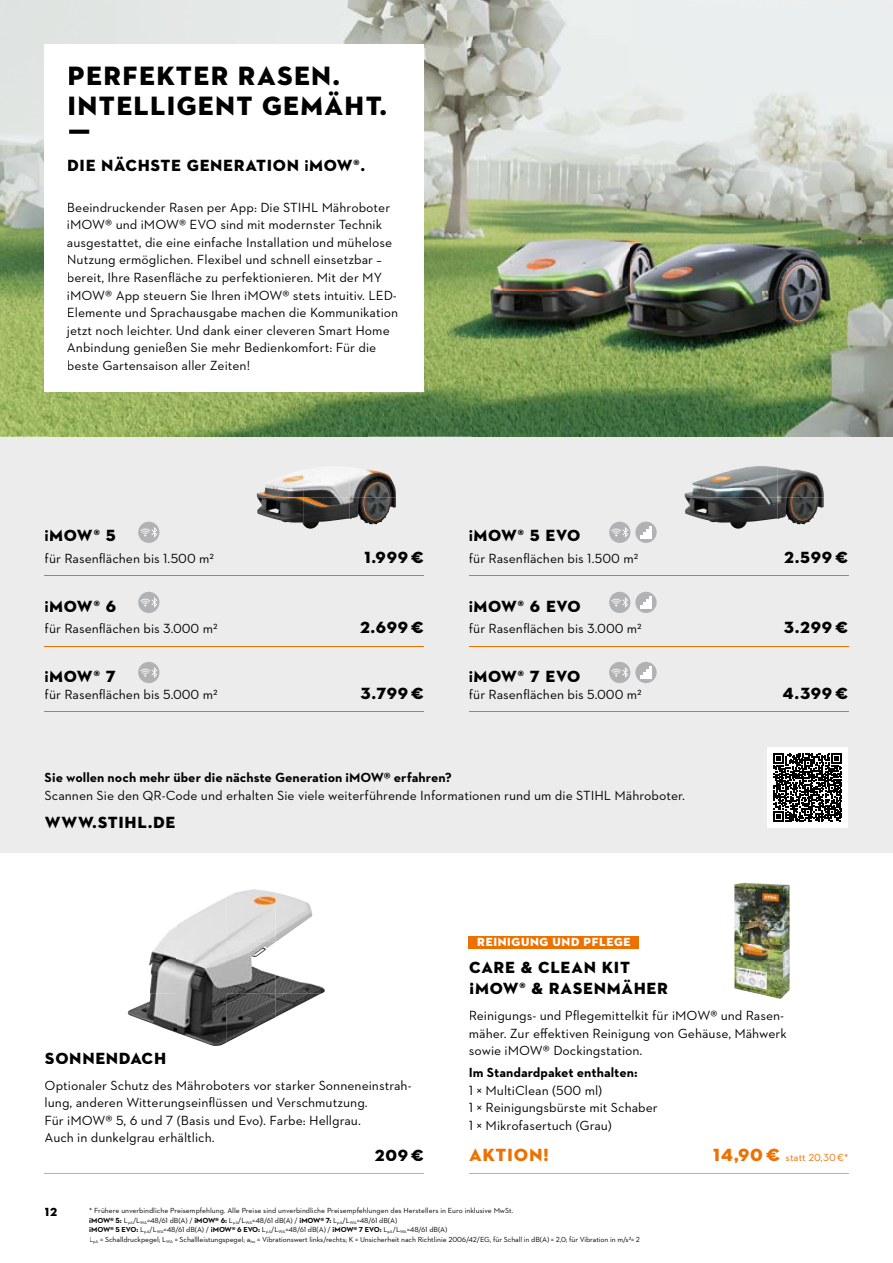
<style>
.page{position:relative;width:893px;height:1263px;background:#fff}
.page>*{position:absolute;margin:0;border:0;box-sizing:border-box;transform-origin:0 0}
.t1{font:27px/29.7px "STIHL Contraface Display Titling";color:#000}
.t2{font:18px "STIHL Contraface Display Titling";color:#ee7100}
.t3{font:16.5px/20.7px "STIHL Contraface Display Titling";color:#000}
.t4{font:13.5px/17.5px "STIHL Contraface Text";color:#000}
.t5{font:700 13.5px "STIHL Contraface Text";color:#000}
.t6{font:12px "STIHL Contraface Display Titling";color:#fff}
.t7{font:12px "STIHL Contraface Display Titling";color:#000}
.t8{font:10.5px "STIHL Contraface Text";color:#ee7100}
.t9{font:7.5px/9.8px "STIHL Contraface Text";letter-spacing:-.01em;color:#000}
.s1{font-family:"STIHL Contraface Text";font-weight:700}
.s2{font-family:"STIHL Contraface Display Titling";font-size:18px}
.s3{font-weight:700}
</style>
<div class="page">
<img style="left:105px;top:0;width:315px;height:44px">
<img style="left:420px;top:0;width:420px;height:48px">
<img style="left:840px;top:0;width:53px;height:388px">
<img style="left:0;top:48px;width:44px;height:292px">
<img style="left:424px;top:48px;width:417px;height:340px">
<img style="left:0;top:340px;width:52px;height:97px">
<img style="left:52px;top:392px;width:316px;height:45px">
<img style="left:368px;top:388px;width:525px;height:49px">
<div style="left:0;top:437px;width:893px;height:416px;background:#ececec"></div>
<div style="left:45px;top:45px;width:379px;height:347px;background:#fff"></div>
<div style="left:469px;top:936px;width:170px;height:12px;background:#ee7100"></div>
<hr style="left:469px;top:1173px;width:379px;height:1px;background:#b1b2b3">
<hr style="left:45px;top:1173px;width:379px;height:1px;background:#b1b2b3">
<img style="left:734px;top:883px;width:55px;height:77px">
<img style="left:734px;top:960px;width:28px;height:35px">
<img style="left:762px;top:960px;width:27px;height:39px">
<div style="left:138px;top:522px;width:21px;height:21px;background:#b1b2b3;border-radius:50%"></div>
<svg style="left:140px;top:527px;width:17px;height:11px"></svg>
<hr style="left:45px;top:576px;width:379px;height:1px;background:#ee7100">
<div style="left:138px;top:592px;width:21px;height:21px;background:#b1b2b3;border-radius:50%"></div>
<svg style="left:140px;top:597px;width:17px;height:11px"></svg>
<hr style="left:45px;top:646px;width:379px;height:1px;background:#ee7100">
<div style="left:138px;top:662px;width:21px;height:21px;background:#b1b2b3;border-radius:50%"></div>
<svg style="left:140px;top:667px;width:17px;height:11px"></svg>
<hr style="left:45px;top:711px;width:379px;height:1px;background:#ee7100">
<div style="left:609px;top:522px;width:21px;height:21px;background:#b1b2b3;border-radius:50%"></div>
<svg style="left:611px;top:527px;width:17px;height:11px"></svg>
<div style="left:635px;top:522px;width:22px;height:21px;background:#b1b2b3;border-radius:50%"></div>
<svg style="left:640px;top:526px;width:12px;height:12px"></svg>
<hr style="left:469px;top:576px;width:379px;height:1px;background:#ee7100">
<div style="left:609px;top:592px;width:21px;height:21px;background:#b1b2b3;border-radius:50%"></div>
<svg style="left:611px;top:597px;width:17px;height:11px"></svg>
<div style="left:635px;top:592px;width:22px;height:21px;background:#b1b2b3;border-radius:50%"></div>
<svg style="left:640px;top:596px;width:12px;height:13px"></svg>
<hr style="left:469px;top:646px;width:379px;height:1px;background:#ee7100">
<div style="left:609px;top:662px;width:21px;height:21px;background:#b1b2b3;border-radius:50%"></div>
<svg style="left:611px;top:667px;width:17px;height:11px"></svg>
<div style="left:635px;top:662px;width:22px;height:21px;background:#b1b2b3;border-radius:50%"></div>
<svg style="left:640px;top:666px;width:12px;height:13px"></svg>
<hr style="left:469px;top:711px;width:379px;height:1px;background:#ee7100">
<img style="left:685px;top:470px;width:46px;height:54px">
<img style="left:731px;top:466px;width:93px;height:31px">
<img style="left:731px;top:497px;width:46px;height:32px">
<img style="left:777px;top:497px;width:47px;height:27px">
<img style="left:257px;top:471px;width:46px;height:53px">
<img style="left:303px;top:468px;width:93px;height:29px">
<img style="left:303px;top:497px;width:47px;height:32px">
<img style="left:350px;top:497px;width:46px;height:27px">
<img style="left:161px;top:926px;width:16px;height:15px">
<img style="left:177px;top:898px;width:49px;height:43px">
<img style="left:226px;top:889px;width:49px;height:52px">
<img style="left:275px;top:892px;width:38px;height:49px">
<img style="left:149px;top:941px;width:176px;height:53px">
<img style="left:128px;top:993px;width:49px;height:40px">
<img style="left:177px;top:993px;width:49px;height:53px">
<img style="left:226px;top:993px;width:50px;height:50px">
<img style="left:275px;top:993px;width:46px;height:24px">
<div style="left:767px;top:747px;width:81px;height:81px;background:#fff"></div>
<svg style="left:773px;top:753px;width:69px;height:69px"></svg>
<h1 class="t1" style="left:67px;top:61px;width:322px">PERFEKTER RASEN.<br>INTELLIGENT GEMÄHT.</h1>
<h1 class="t1" style="left:67px;top:124px;width:26px">Ƒ</h1>
<p class="t3" style="left:67px;top:155px;width:300px">DIE NÄCHSTE GENERATION <span class="s1">i</span>MOW®.</p>
<p class="t4" style="left:67px;top:198px;width:333px">Beeindruckender Rasen per App: Die STIHL Mähroboter iMOW® und iMOW® EVO sind mit modernster Technik ausgestattet, die eine einfache Installation und mühelose Nutzung ermöglichen. Flexibel und schnell einsetzbar – bereit, Ihre Rasenfläche zu perfektionieren. Mit der MY iMOW® App steuern Sie Ihren iMOW® stets intuitiv. LED-Elemente und Sprachausgabe machen die Kommunikation jetzt noch leichter. Und dank einer cleveren Smart Home Anbindung genießen Sie mehr Bedienkomfort: Für die beste Gartensaison aller Zeiten!</p>
<p class="t3" style="left:45px;top:525px;width:73px"><span class="s1">i</span>MOW® 5</p>
<p class="t4" style="left:45px;top:550px;width:171px">für Rasenflächen bis 1.500 m2</p>
<p class="t3" style="left:364px;top:547px;width:61px">1.999 €</p>
<p class="t3" style="left:45px;top:596px;width:73px"><span class="s1">i</span>MOW® 6</p>
<p class="t4" style="left:45px;top:620px;width:175px">für Rasenflächen bis 3.000 m2</p>
<p class="t3" style="left:360px;top:617px;width:66px">2.699 €</p>
<p class="t3" style="left:45px;top:666px;width:73px"><span class="s1">i</span>MOW® 7</p>
<p class="t4" style="left:45px;top:686px;width:175px">für Rasenflächen bis 5.000 m2</p>
<p class="t3" style="left:360px;top:683px;width:65px">3.799 €</p>
<p class="t3" style="left:469px;top:525px;width:113px"><span class="s1">i</span>MOW® 5 EVO</p>
<p class="t4" style="left:469px;top:550px;width:171px">für Rasenflächen bis 1.500 m2</p>
<p class="t3" style="left:784px;top:547px;width:66px">2.599 €</p>
<p class="t3" style="left:469px;top:596px;width:114px"><span class="s1">i</span>MOW® 6 EVO</p>
<p class="t4" style="left:469px;top:620px;width:175px">für Rasenflächen bis 3.000 m2</p>
<p class="t3" style="left:783px;top:617px;width:66px">3.299 €</p>
<p class="t3" style="left:469px;top:666px;width:113px"><span class="s1">i</span>MOW® 7 EVO</p>
<p class="t4" style="left:469px;top:686px;width:175px">für Rasenflächen bis 5.000 m2</p>
<p class="t3" style="left:782px;top:683px;width:68px">4.399 €</p>
<p class="t5" style="left:45px;top:769px;width:409px">Sie wollen noch mehr über die nächste Generation iMOW® erfahren?</p>
<p class="t4" style="left:45px;top:786px;width:642px">Scannen Sie den QR-Code und erhalten Sie viele weiterführende Informationen rund um die STIHL Mähroboter.</p>
<p class="t3" style="left:45px;top:812px;width:133px">WWW.STIHL.DE</p>
<p class="t3" style="left:45px;top:1048px;width:123px">SONNENDACH</p>
<p class="t4" style="left:45px;top:1076px;width:368px">Optionaler Schutz des Mähroboters vor starker Sonneneinstrah&shy;lung, anderen Witterungseinflüssen und Verschmutzung.<br>Für iMOW® 5, 6 und 7 (Basis und Evo). Farbe: Hellgrau.<br>Auch in dunkelgrau erhältlich.</p>
<p class="t3" style="left:374px;top:1145px;width:51px">209 €</p>
<p class="t6" style="left:477px;top:934px;width:156px">REINIGUNG UND PFLEGE</p>
<p class="t3" style="left:469px;top:957px;width:201px">CARE &amp; CLEAN KIT ¡MOW® &amp; RASENMÄHER</p>
<p class="t4" style="left:469px;top:1006px;width:320px">Reinigungs- und Pflegemittelkit für iMOW® und Rasen&shy;mäher. Zur effektiven Reinigung von Gehäuse, Mähwerk sowie iMOW® Dockingstation.</p>
<p class="t5" style="left:469px;top:1064px;width:170px">Im Standardpaket enthalten:</p>
<p class="t4" style="left:469px;top:1081px;width:191px">1 × MultiClean (500 ml)<br>1 × Reinigungsbürste mit Schaber<br>1 × Mikrofasertuch (Grau)</p>
<h2 class="t2" style="left:469px;top:1143px;width:82px">AKTION!</h2>
<p class="t8" style="left:713px;top:1150px;width:137px"><span class="s2">14,90 €</span> statt 20,30 €*</p>
<p class="t7" style="left:45px;top:1204px;width:14px">12</p>
<p class="t9" style="left:89px;top:1205px;width:552px">* Frühere unverbindliche Preisempfehlung. Alle Preise sind unverbindliche Preisempfehlungen des Herstellers in Euro inklusive MwSt.<br><span class="s3">iMOW® 5:</span> L<sub>pA</sub>/L<sub>WA</sub>=48/61 dB(A) / <span class="s3">iMOW® 6:</span> L<sub>pA</sub>/L<sub>WA</sub>=48/61 dB(A) / <span class="s3">iMOW® 7:</span> L<sub>pA</sub>/L<sub>WA</sub>=48/61 dB(A)<br><span class="s3">iMOW® 5 EVO:</span> L<sub>pA</sub>/L<sub>WA</sub>=48/61 dB(A) / <span class="s3">iMOW® 6 EVO:</span> L<sub>pA</sub>/L<sub>WA</sub>=48/61 dB(A) / <span class="s3">iMOW® 7 EVO:</span> L<sub>pA</sub>/L<sub>WA</sub>=48/61 dB(A)<br>L<sub>pA</sub> = Schalldruckpegel; L<sub>WA</sub> = Schallleistungspegel; a<sub>hw</sub> = Vibrationswert links/rechts; K = Unsicherheit nach Richtlinie 2006/42/EG, für Schall in dB(A) = 2,0; für Vibration in m/s2= 2</p>
</div>
